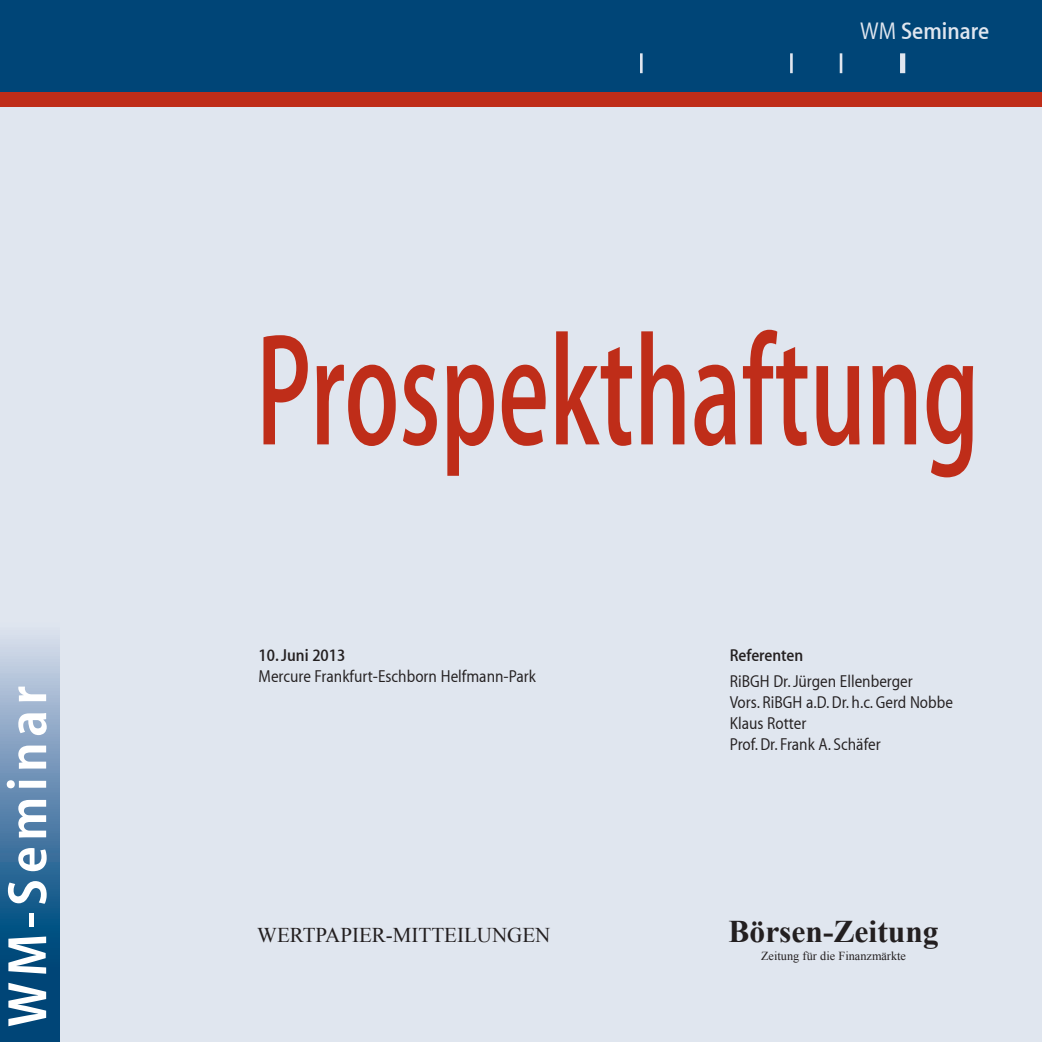
<style>
.page{position:relative;width:1042px;height:1042px;background:#fff}
.page>*{position:absolute;margin:0;border:0;box-sizing:border-box;transform-origin:0 0}
.t1{font:500 161px "Myriad";color:#bf2d19;scale:.7 1}
.t2{font:56px "Myriad MM 590 wt 500 wd";letter-spacing:.1em;color:#fff}
.t3{font:700 31.5px "Times New Roman";color:#231f20}
.t4{font:500 24.5px "Myriad";color:#e0e6ef}
.t5{font:21px "Times New Roman";color:#231f20}
.t6{font:300 17.5px/21px "Myriad";color:#231f20}
.t7{font:500 17.5px "Myriad";color:#231f20}
.t8{font:12.25px "Times New Roman";color:#231f20}
.s1{font-weight:300}
</style>
<div class="page">
<div style="left:0;top:107px;width:1042px;height:935px;background:#e0e6ef"></div>
<div style="left:0;top:0;width:1042px;height:99px;background:#004577"></div>
<hr style="left:640px;top:53px;width:2px;height:20px;background:#e0e6ef">
<hr style="left:790px;top:53px;width:3px;height:20px;background:#e0e6ef">
<hr style="left:840px;top:53px;width:2px;height:20px;background:#e0e6ef">
<div style="left:900px;top:53px;width:5px;height:20px;background:#e0e6ef"></div>
<div style="left:0;top:92px;width:1042px;height:15px;background:#bf2d19"></div>
<svg style="left:0;top:637px;width:60px;height:405px;background:#4d7da4"></svg>
<h2 class="t2" style="left:-1px;top:1027px;width:343px;rotate:-90deg">WM-Seminar</h2>
<h3 class="t4" style="left:860px;top:19px;width:131px"><span class="s1">WM</span> Seminare</h3>
<h1 class="t1" style="left:256px;top:310px;width:1035px">Prospekthaftung</h1>
<p class="t7" style="left:258px;top:646px;width:88px">10. Juni 2013</p>
<p class="t6" style="left:258px;top:666px;width:279px">Mercure Frankfurt-Eschborn Helfmann-Park</p>
<p class="t5" style="left:257px;top:921px;width:295px">WERTPAPIER-MITTEILUNGEN</p>
<p class="t7" style="left:730px;top:646px;width:75px">Referenten</p>
<p class="t6" style="left:730px;top:671px;width:225px">RiBGH Dr. Jürgen Ellenberger<br>Vors. RiBGH a.D. Dr. h.c. Gerd Nobbe<br>Klaus Rotter<br>Prof. Dr. Frank A. Schäfer</p>
<h3 class="t3" style="left:728px;top:910px;width:212px">Börsen-Zeitung</h3>
<p class="t8" style="left:761px;top:947px;width:146px">Zeitung für die Finanzmärkte</p>
</div>
